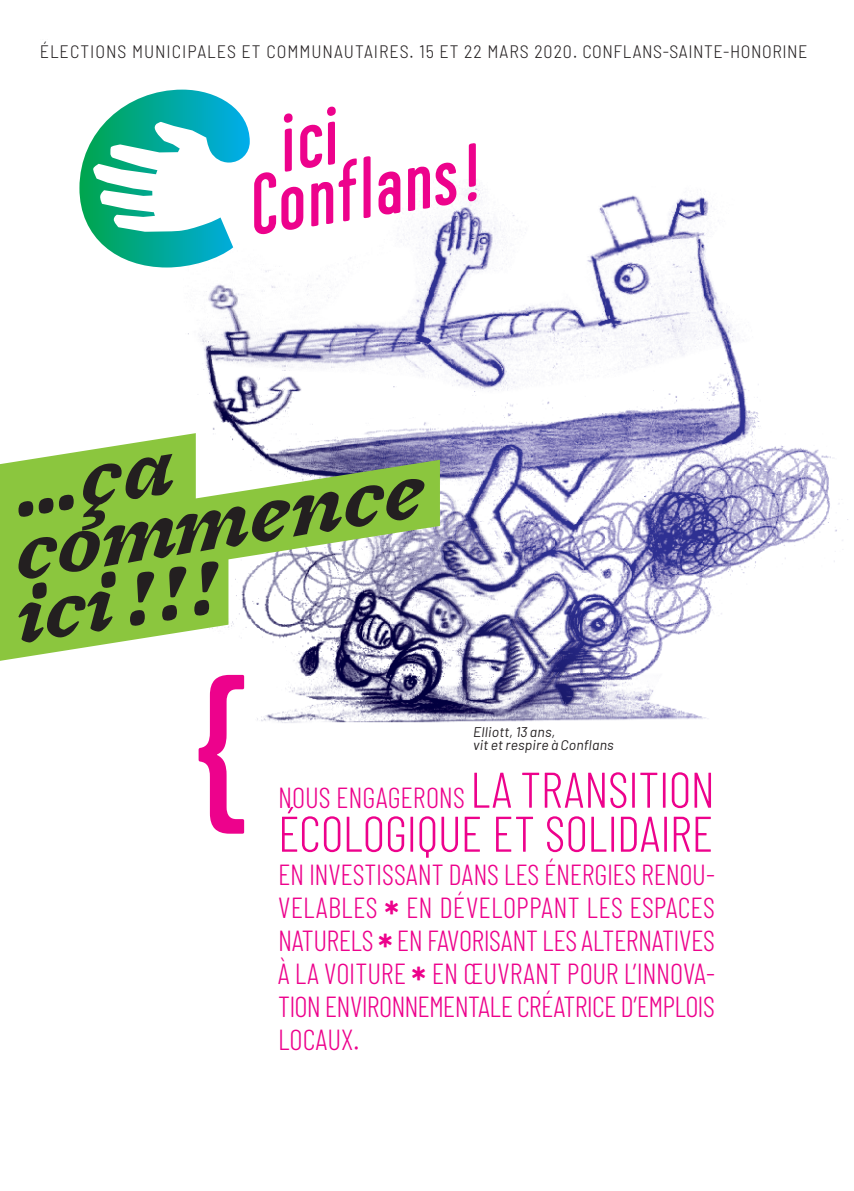
<style>
.page{position:relative;width:854px;height:1191px;background:#fff}
.page>*{position:absolute;margin:0;border:0;box-sizing:border-box;transform-origin:0 0}
.t1{font:italic 900 79px "Freight Micro";color:#231f20}
.texte{font:300 50px "Barlow Condensed";letter-spacing:-.01em;color:#ed028c}
.texte-2{font:300 29px/33px "Barlow Condensed";letter-spacing:-.02em;color:#ed028c;text-align:justify}
.texte-3{font:300 29px "Barlow Condensed";color:#ed028c}
.t2{font:300 semi-condensed 18px "Barlow";letter-spacing:.055em;color:#231f20}
.texte-4{font:italic 14px/13px "Barlow";letter-spacing:.015em;color:#231f20}
.s1{font-size:50px}
.s2{font-weight:600;font-size:40px}
</style>
<div class="page">
<img style="left:188px;top:164px;width:655px;height:559px">
<svg style="left:363px;top:156px;width:7px;height:62px"></svg>
<svg style="left:408px;top:162px;width:48px;height:49px"></svg>
<svg style="left:467px;top:143px;width:10px;height:59px"></svg>
<svg style="left:378px;top:170px;width:22px;height:46px"></svg>
<svg style="left:79px;top:90px;width:277px;height:177px"></svg>
<svg style="left:0;top:595px;width:228px;height:66px"></svg>
<svg style="left:26px;top:433px;width:170px;height:27px"></svg>
<svg style="left:0;top:460px;width:440px;height:135px;background:#9bc667"></svg>
<svg style="left:198px;top:675px;width:46px;height:158px"></svg>
<p class="t2" style="left:40px;top:38px;width:768px">ÉLECTIONS MUNICIPALES ET COMMUNAUTAIRES. 15 ET 22 MARS 2020. CONFLANS-SAINTE-HONORINE</p>
<p class="t1" style="left:6px;top:448px;width:161px;rotate:-9deg">...ça</p>
<p class="t1" style="left:6px;top:511px;width:414px;rotate:-9deg">commence</p>
<p class="t1" style="left:6px;top:574px;width:202px;rotate:-9deg">ici!!!</p>
<p class="texte-4" style="left:473px;top:724px;width:142px">Elliott, 13 ans,<br>vit et respire à Conflans</p>
<p class="texte-3" style="left:278px;top:776px;width:438px">NOUS ENGAGERONS <span class="s1">LA TRANSITION</span></p>
<p class="texte" style="left:278px;top:798px;width:436px">ÉCOLOGIQUE ET SOLIDAIRE</p>
<p class="texte-2" style="left:278px;top:855px;width:438px">EN INVESTISSANT DANS LES ÉNERGIES RENOU-VELABLES <span class="s2">*</span> EN DÉVELOPPANT LES ESPACES NATURELS <span class="s2">*</span> EN FAVORISANT LES ALTERNATIVES À LA VOITURE <span class="s2">*</span> EN ŒUVRANT POUR L’INNOVA-TION ENVIRONNEMENTALE CRÉATRICE D’EMPLOIS LOCAUX.</p>
</div>
